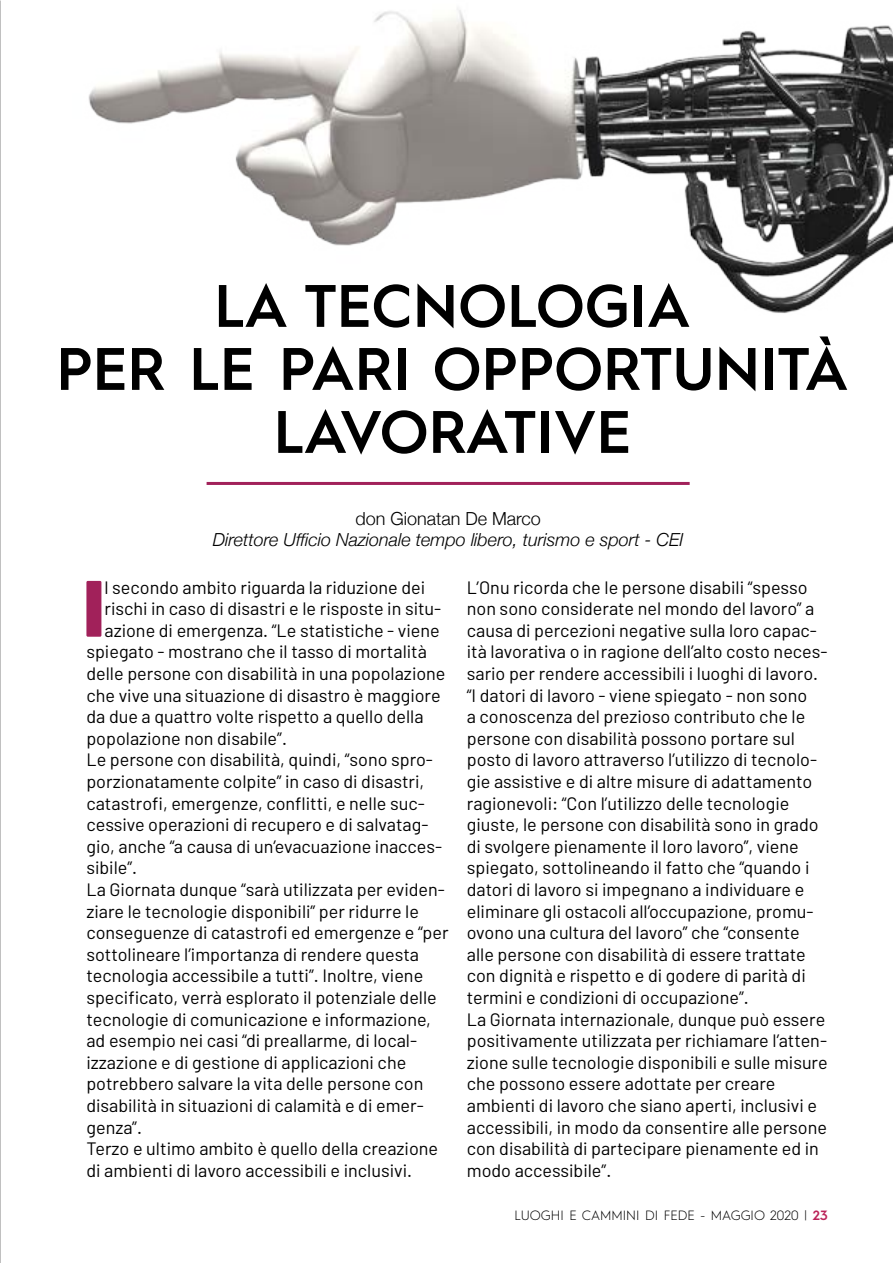
<style>
.page{position:relative;width:893px;height:1263px;background:#fff}
.page>*{position:absolute;margin:0;border:0;box-sizing:border-box;transform-origin:0 0}
.t1{font:900 79.65px "Barlow";color:#a1215a}
.t2{font:600 60px "Hurme Geometric Sans 1";color:#000}
.t3{font:18px/21.6px "Barlow";color:#000}
.t4{font:italic 300 18px "Helvetica Neue";color:#000}
.t5{font:300 18px "Helvetica Neue";color:#000}
.t6{font:300 13.5px "Hurme Geometric Sans 1";color:#000}
.s1{font-weight:600;color:#bb2459}
</style>
<div class="page">
<img style="left:88px;top:8px;width:805px;height:305px">
<hr style="left:207px;top:482px;width:483px;height:3px;background:#a1215a">
<h2 class="t2" style="left:214px;top:264px;width:161px">LA TECN</h2>
<h2 class="t2" style="left:458px;top:264px;width:234px">OLOGIA</h2>
<h2 class="t2" style="left:56px;top:327px;width:255px">PER LE PARI</h2>
<h2 class="t2" style="left:433px;top:327px;width:41px">OPPORT</h2>
<h2 class="t2" style="left:672px;top:327px;width:178px">UNITÀ</h2>
<h2 class="t2" style="left:274px;top:390px;width:141px">LAVORATI</h2>
<h2 class="t2" style="left:554px;top:390px;width:79px">VE</h2>
<p class="t5" style="left:355px;top:504px;width:187px">don Gionatan De Marco</p>
<p class="t4" style="left:213px;top:525px;width:472px">Direttore Ufficio Nazionale tempo libero, turismo e sport - CEI</p>
<h1 class="t1" style="left:83px;top:559px;width:23px">I</h1>
<p class="t3" style="left:105px;top:576px;width:322px">l secondo ambito riguarda la riduzione dei</p>
<p class="t3" style="left:105px;top:597px;width:338px">rischi in caso di disastri e le risposte in situ-</p>
<p class="t3" style="left:105px;top:619px;width:337px">azione di emergenza. “Le statistiche - viene</p>
<p class="t3" style="left:86px;top:640px;width:342px">spiegato - mostrano che il tasso di mortalità</p>
<p class="t3" style="left:86px;top:662px;width:361px">delle persone con disabilità in una popolazione</p>
<p class="t3" style="left:86px;top:684px;width:356px">che vive una situazione di disastro è maggiore</p>
<p class="t3" style="left:86px;top:705px;width:339px">da due a quattro volte rispetto a quello della</p>
<p class="t3" style="left:86px;top:727px;width:202px">popolazione non disabile”.</p>
<p class="t3" style="left:86px;top:748px;width:348px">Le persone con disabilità, quindi, “sono spro-</p>
<p class="t3" style="left:86px;top:770px;width:339px">porzionatamente colpite” in caso di disastri,</p>
<p class="t3" style="left:86px;top:792px;width:340px">catastrofi, emergenze, conflitti, e nelle suc-</p>
<p class="t3" style="left:86px;top:813px;width:344px">cessive operazioni di recupero e di salvatag-</p>
<p class="t3" style="left:86px;top:835px;width:357px">gio, anche “a causa di un’evacuazione inacces-</p>
<p class="t3" style="left:86px;top:856px;width:52px">sibile”.</p>
<p class="t3" style="left:86px;top:878px;width:360px">La Giornata dunque “sarà utilizzata per eviden-</p>
<p class="t3" style="left:86px;top:900px;width:334px">ziare le tecnologie disponibili” per ridurre le</p>
<p class="t3" style="left:86px;top:921px;width:364px">conseguenze di catastrofi ed emergenze e “per</p>
<p class="t3" style="left:86px;top:943px;width:334px">sottolineare l’importanza di rendere questa</p>
<p class="t3" style="left:86px;top:964px;width:338px">tecnologia accessibile a tutti”. Inoltre, viene</p>
<p class="t3" style="left:86px;top:986px;width:352px">specificato, verrà esplorato il potenziale delle</p>
<p class="t3" style="left:86px;top:1008px;width:346px">tecnologie di comunicazione e informazione,</p>
<p class="t3" style="left:86px;top:1029px;width:332px">ad esempio nei casi “di preallarme, di local-</p>
<p class="t3" style="left:86px;top:1051px;width:321px">izzazione e di gestione di applicazioni che</p>
<p class="t3" style="left:86px;top:1072px;width:338px">potrebbero salvare la vita delle persone con</p>
<p class="t3" style="left:86px;top:1094px;width:339px">disabilità in situazioni di calamità e di emer-</p>
<p class="t3" style="left:86px;top:1116px;width:57px">genza”.</p>
<p class="t3" style="left:86px;top:1137px;width:353px">Terzo e ultimo ambito è quello della creazione</p>
<p class="t3" style="left:86px;top:1159px;width:327px">di ambienti di lavoro accessibili e inclusivi.</p>
<p class="t3" style="left:467px;top:576px;width:362px">L’Onu ricorda che le persone disabili “spesso non sono considerate nel mondo del lavoro” a causa di percezioni negative sulla loro capac&shy;ità lavorativa o in ragione dell’alto costo neces&shy;sario per rendere accessibili i luoghi di lavoro. “I datori di lavoro - viene spiegato - non sono<br>a conoscenza del prezioso contributo che le persone con disabilità possono portare sul posto di lavoro attraverso l’utilizzo di tecnolo&shy;gie assistive e di altre misure di adattamento ragionevoli: “Con l’utilizzo delle tecnologie giuste, le persone con disabilità sono in grado di svolgere pienamente il loro lavoro”, viene spiegato, sottolineando il fatto che “quando i datori di lavoro si impegnano a individuare e eliminare gli ostacoli all’occupazione, promu&shy;ovono una cultura del lavoro” che “consente alle persone con disabilità di essere trattate con dignità e rispetto e di godere di parità di termini e condizioni di occupazione”.<br>La Giornata internazionale, dunque può essere positivamente utilizzata per richiamare l’atten&shy;zione sulle tecnologie disponibili e sulle misure che possono essere adottate per creare ambienti di lavoro che siano aperti, inclusivi e accessibili, in modo da consentire alle persone con disabilità di partecipare pienamente ed in modo accessibile”.</p>
<p class="t6" style="left:514px;top:1206px;width:315px">LUOGHI E CAMMINI DI FEDE - MAGGIO 2020 | <span class="s1">23</span></p>
</div>
